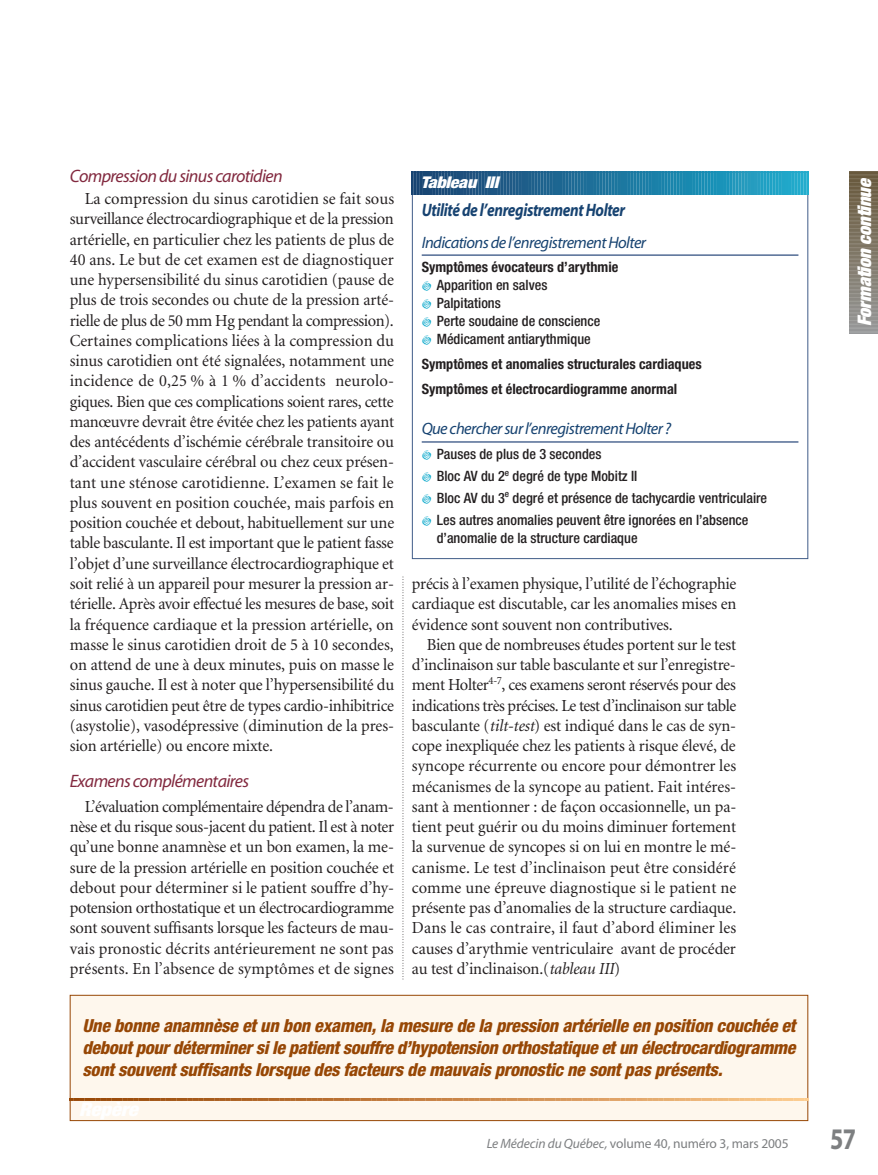
<style>
.page{position:relative;width:878px;height:1175px;background:#fff}
.page>*{position:absolute;margin:0;border:0;box-sizing:border-box;transform-origin:0 0}
.t1{font:700 30px "Myriad";color:#7d7f81;scale:.8 1}
.t2{font:italic 900 expanded 18.75px "Helvetica Neue";color:#fff}
.t3{font:italic 800 condensed 18px/21.8px "Helvetica Neue";letter-spacing:-.015em;color:#974705;text-align:justify}
.t4{font:italic 18px "Myriad";letter-spacing:-.035em;color:#82293f}
.t5{font:italic 700 18px "Myriad";letter-spacing:-.025em;color:#174371;scale:.85 1}
.t6{font:16.8px/20.2px "Minion";letter-spacing:-.01em;color:#231f20;text-align:justify}
.t7{font:italic 16.5px "Myriad";letter-spacing:-.035em;color:#174371}
.t8{font:italic 900 condensed 16.2px "Helvetica Neue";letter-spacing:-.015em;color:#fff;scale:1.11 1}
.t9{font:500 condensed 14.25px/18px "Helvetica Neue";color:#231f20}
.t10{font:700 condensed 14.25px/24.8px "Helvetica Neue";color:#231f20}
.t11{font:13.5px "Myriad";letter-spacing:-.01em;color:#7d7f81}
.s1{font-style:italic}
</style>
<div class="page">
<svg style="left:402px;top:577px;width:1px;height:402px"></svg>
<svg style="left:849px;top:172px;width:29px;height:162px;background:#847c6e"></svg>
<hr style="left:422px;top:254px;width:376px;height:2px;background:#526b94">
<hr style="left:422px;top:441px;width:376px;height:2px;background:#526b94">
<svg style="left:412px;top:172px;width:396px;height:22px;background:#257aa1"></svg>
<div style="left:70px;top:995px;width:737px;height:125px;background:#fef7ed"></div>
<div style="left:70px;top:994px;width:738px;height:126px;border:1px solid #974705"></div>
<svg style="left:70px;top:1098px;width:23px;height:22px"></svg>
<hr style="left:97px;top:1098px;width:2px;height:22px;background:#9b4b0a">
<svg style="left:103px;top:1098px;width:109px;height:22px"></svg>
<hr style="left:216px;top:1098px;width:2px;height:22px;background:#a95d1e">
<svg style="left:222px;top:1098px;width:109px;height:22px"></svg>
<hr style="left:335px;top:1098px;width:2px;height:22px;background:#ba7133">
<svg style="left:341px;top:1098px;width:255px;height:22px"></svg>
<hr style="left:600px;top:1098px;width:2px;height:22px;background:#dea065">
<svg style="left:606px;top:1098px;width:109px;height:22px"></svg>
<hr style="left:719px;top:1098px;width:2px;height:22px;background:#efba7d">
<svg style="left:725px;top:1098px;width:82px;height:22px"></svg>
<p class="t4" style="left:70px;top:169px;width:214px">Compression du sinus carotidien</p>
<p class="t6" style="left:70px;top:190px;width:326px;text-indent:15px">La compression du sinus carotidien se fait sous surveillance électrocardiographique et de la pression artérielle, en particulier chez les patients de plus de 40 ans. Le but de cet examen est de diagnostiquer une hypersensibilité du sinus carotidien (pause de plus de trois secondes ou chute de la pression arté&shy;rielle de plus de 50 mm Hg pendant la compression).<br>Certaines complications liées à la compression du sinus carotidien ont été signalées, notamment une incidence de 0,25 % à 1 % d’accidents neurolo&shy;giques. Bien que ces complications soient rares, cette manœuvre devrait être évitée chez les patients ayant des antécédents d’ischémie cérébrale transitoire ou d’accident vasculaire cérébral ou chez ceux présen&shy;tant une sténose carotidienne. L’examen se fait le plus souvent en position couchée, mais parfois en position couchée et debout, habituellement sur une table basculante. Il est important que le patient fasse l’objet d’une surveillance électrocardiographique et soit relié à un appareil pour mesurer la pression ar&shy;térielle. Après avoir effectué les mesures de base, soit la fréquence cardiaque et la pression artérielle, on masse le sinus carotidien droit de 5 à 10 secondes, on attend de une à deux minutes, puis on masse le sinus gauche. Il est à noter que l’hypersensibilité du sinus carotidien peut être de types cardio-inhibitrice (asystolie), vasodépressive (diminution de la pres&shy;sion artérielle) ou encore mixte.</p>
<p class="t4" style="left:70px;top:774px;width:181px">Examens complémentaires</p>
<p class="t6" style="left:70px;top:797px;width:326px;text-indent:15px">L’évaluation complémentaire dépendra de l’anam&shy;nèse et du risque sous-jacent du patient. Il est à noter qu’une bonne anamnèse et un bon examen, la me&shy;sure de la pression artérielle en position couchée et debout pour déterminer si le patient souffre d’hy&shy;potension orthostatique et un électrocardiogramme sont souvent suffisants lorsque les facteurs de mau&shy;vais pronostic décrits antérieurement ne sont pas présents. En l’absence de symptômes et de signes</p>
<p class="t8" style="left:421px;top:177px;width:71px">Tableau III</p>
<p class="t5" style="left:422px;top:203px;width:241px">Utilité de l’enregistrement Holter</p>
<p class="t7" style="left:422px;top:236px;width:226px">Indications de l’enregistrement Holter</p>
<p class="t10" style="left:422px;top:256px;width:198px">Symptômes évocateurs d’arythmie</p>
<p class="t9" style="left:436px;top:277px;width:165px">Apparition en salves<br>Palpitations<br>Perte soudaine de conscience<br>Médicament antiarythmique</p>
<p class="t10" style="left:422px;top:353px;width:281px">Symptômes et anomalies structurales cardiaques<br>Symptômes et électrocardiogramme anormal</p>
<p class="t7" style="left:422px;top:423px;width:251px">Que chercher sur l’enregistrement Holter ?</p>
<p class="t9" style="left:436px;top:444px;width:332px;line-height:21.8px">Pauses de plus de 3 secondes<br>Bloc AV du 2<sup>e</sup> degré de type Mobitz II<br>Bloc AV du 3<sup>e</sup> degré et présence de tachycardie ventriculaire Les autres anomalies peuvent être ignorées en l’absence</p>
<p class="t9" style="left:436px;top:529px;width:202px">d’anomalie de la structure cardiaque</p>
<p class="t6" style="left:412px;top:575px;width:326px">précis à l’examen physique, l’utilité de l’échographie cardiaque est discutable, car les anomalies mises en évidence sont souvent non contributives.</p>
<p class="t6" style="left:412px;top:635px;width:326px;text-indent:15px">Bien que de nombreuses études portent sur le test d’inclinaison sur table basculante et sur l’enregistre&shy;ment Holter<sup>4-7</sup>, ces examens seront réservés pour des indications très précises. Le test d’inclinaison sur table basculante (<span class="s1">tilt-test</span>) est indiqué dans le cas de syn&shy;cope inexpliquée chez les patients à risque élevé, de syncope récurrente ou encore pour démontrer les mécanismes de la syncope au patient. Fait intéres&shy;sant à mentionner : de façon occasionnelle, un pa&shy;tient peut guérir ou du moins diminuer fortement la survenue de syncopes si on lui en montre le mé&shy;canisme. Le test d’inclinaison peut être considéré comme une épreuve diagnostique si le patient ne présente pas d’anomalies de la structure cardiaque.<br>Dans le cas contraire, il faut d’abord éliminer les causes d’arythmie ventriculaire avant de procéder au test d’inclinaison.(<span class="s1">tableau III</span>)</p>
<p class="t3" style="left:82px;top:1016px;width:714px">Une bonne anamnèse et un bon examen, la mesure de la pression artérielle en position couchée et debout pour déterminer si le patient souffre d’hypotension orthostatique et un électrocardiogramme sont souvent suffisants lorsque des facteurs de mauvais pronostic ne sont pas présents.</p>
<p class="t2" style="left:857px;top:326px;width:150px;rotate:-90deg">Formation continue</p>
<p class="t11" style="left:486px;top:1138px;width:303px"><span class="s1">Le Médecin du Québec,</span> volume 40, numéro 3, mars 2005</p>
<h1 class="t1" style="left:830px;top:1127px;width:34px">57</h1>
</div>
